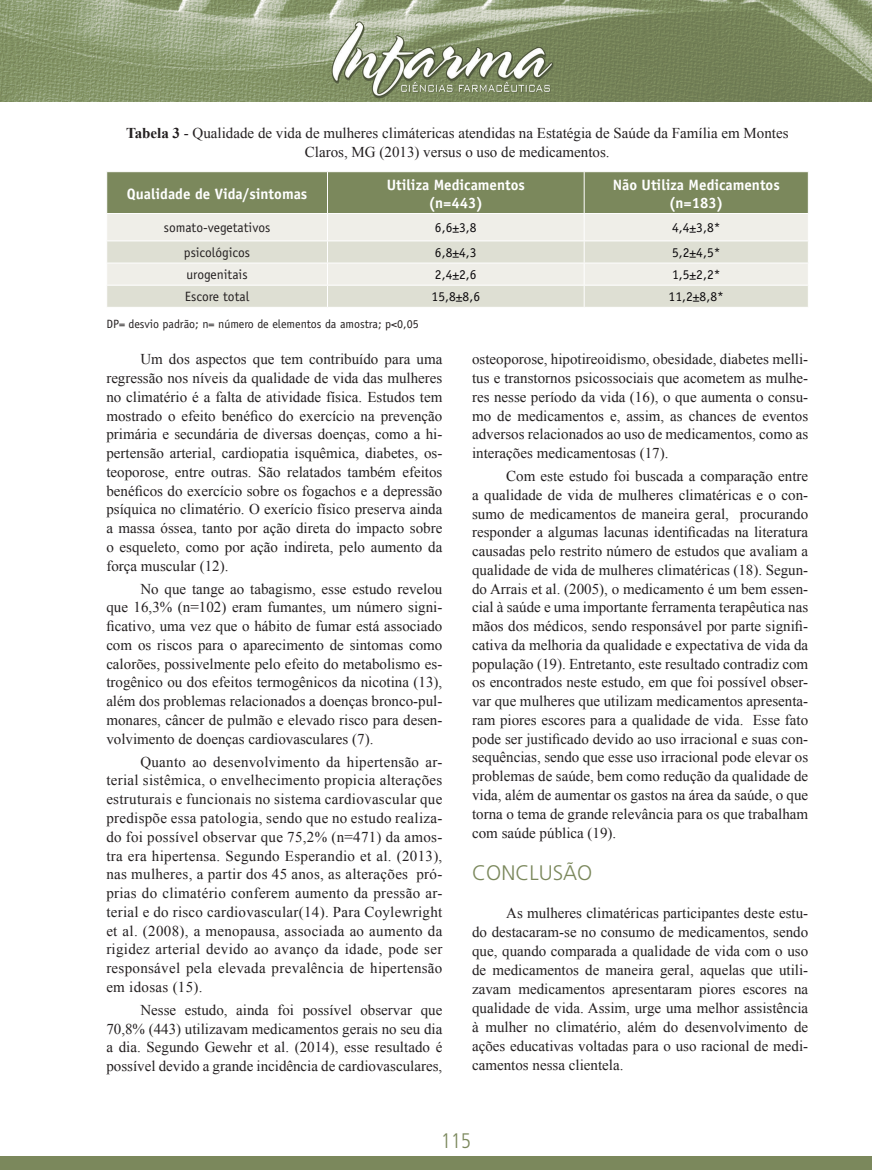
<style>
.page{position:relative;width:872px;height:1170px;background:#fff}
.page>*{position:absolute;margin:0;border:0;box-sizing:border-box;transform-origin:0 0}
.t1{font:300 21px "Frutiger";color:#7b885c}
.t2{font:300 condensed 21px "Frutiger";color:#7b885c}
.t3{font:15px/18.8px "Times New Roman";color:#231f20;text-align:justify}
.t4{font:700 15px/18px "Officina Sans";color:#fff;text-align:center}
.t5{font:13.5px "Officina Sans";color:#0b090c}
.t6{font:13.5px "Officina Sans";color:#231f20}
.t7{font:12px "Officina Sans";color:#231f20}
.s1{font-weight:700}
</style>
<div class="page">
<div style="left:0;top:1155px;width:872px;height:14px;background:#7b885c"></div>
<img style="left:0;top:0;width:872px;height:101px">
<svg style="left:106px;top:172px;width:703px;height:135px;background:#c7cbb8"></svg>
<p class="t3" style="left:126px;top:123px;width:664px;text-align:center"><span class="s1">Tabela 3</span> - Qualidade de vida de mulheres climátericas atendidas na Estatégia de Saúde da Família em Montes<br>Claros, MG (2013) versus o uso de medicamentos.</p>
<p class="t4" style="left:127px;top:184px;width:182px">Qualidade de Vida/sintomas</p>
<p class="t4" style="left:387px;top:175px;width:140px">Utiliza Medicamentos (n=443)</p>
<p class="t4" style="left:613px;top:175px;width:168px">Não Utiliza Medicamentos (n=183)</p>
<p class="t6" style="left:164px;top:220px;width:108px">somato-vegetativos</p>
<p class="t5" style="left:435px;top:220px;width:43px">6,6±3,8</p>
<p class="t5" style="left:672px;top:220px;width:50px">4,4±3,8*</p>
<p class="t6" style="left:184px;top:244px;width:68px">psicológicos</p>
<p class="t5" style="left:435px;top:244px;width:43px">6,8±4,3</p>
<p class="t5" style="left:672px;top:244px;width:50px">5,2±4,5*</p>
<p class="t6" style="left:186px;top:267px;width:63px">urogenitais</p>
<p class="t5" style="left:435px;top:267px;width:43px">2,4±2,6</p>
<p class="t5" style="left:672px;top:267px;width:50px">1,5±2,2*</p>
<p class="t6" style="left:185px;top:289px;width:66px">Escore total</p>
<p class="t5" style="left:431px;top:289px;width:50px">15,8±8,6</p>
<p class="t5" style="left:668px;top:289px;width:57px">11,2±8,8*</p>
<p class="t7" style="left:106px;top:317px;width:314px">DP= desvio padrão; n= número de elementos da amostra; p&lt;0,05</p>
<p class="t3" style="left:106px;top:349px;width:337px;text-indent:34px">Um dos aspectos que tem contribuído para uma regressão nos níveis da qualidade de vida das mulheres no climatério é a falta de atividade física. Estudos tem mostrado o efeito benéfico do exercício na prevenção primária e secundária de diversas doenças, como a hi&shy;pertensão arterial, cardiopatia isquêmica, diabetes, os&shy;teoporose, entre outras. São relatados também efeitos benéficos do exercício sobre os fogachos e a depressão psíquica no climatério. O exerício físico preserva ainda a massa óssea, tanto por ação direta do impacto sobre o esqueleto, como por ação indireta, pelo aumento da força muscular (12).</p>
<p class="t3" style="left:106px;top:579px;width:337px;text-indent:34px">No que tange ao tabagismo, esse estudo revelou que 16,3% (n=102) eram fumantes, um número signi&shy;ficativo, uma vez que o hábito de fumar está associado com os riscos para o aparecimento de sintomas como calorões, possivelmente pelo efeito do metabolismo es&shy;trogênico ou dos efeitos termogênicos da nicotina (13), além dos problemas relacionados a doenças bronco-pul&shy;monares, câncer de pulmão e elevado risco para desen&shy;volvimento de doenças cardiovasculares (7).</p>
<p class="t3" style="left:106px;top:752px;width:337px;text-indent:34px">Quanto ao desenvolvimento da hipertensão ar&shy;terial sistêmica, o envelhecimento propicia alterações estruturais e funcionais no sistema cardiovascular que predispõe essa patologia, sendo que no estudo realiza&shy;do foi possível observar que 75,2% (n=471) da amos&shy;tra era hipertensa. Segundo Esperandio et al. (2013), nas mulheres, a partir dos 45 anos, as alterações pró&shy;prias do climatério conferem aumento da pressão ar&shy;terial e do risco cardiovascular(14). Para Coylewright et al. (2008), a menopausa, associada ao aumento da rigidez arterial devido ao avanço da idade, pode ser responsável pela elevada prevalência de hipertensão em idosas (15).</p>
<p class="t3" style="left:106px;top:1000px;width:337px;text-indent:34px">Nesse estudo, ainda foi possível observar que 70,8% (443) utilizavam medicamentos gerais no seu dia a dia. Segundo Gewehr et al. (2014), esse resultado é possível devido a grande incidência de cardiovasculares,</p>
<p class="t3" style="left:472px;top:349px;width:337px">osteoporose, hipotireoidismo, obesidade, diabetes melli&shy;tus e transtornos psicossociais que acometem as mulhe&shy;res nesse período da vida (16), o que aumenta o consu&shy;mo de medicamentos e, assim, as chances de eventos adversos relacionados ao uso de medicamentos, como as interações medicamentosas (17).</p>
<p class="t3" style="left:472px;top:466px;width:337px;text-indent:34px">Com este estudo foi buscada a comparação entre a qualidade de vida de mulheres climatéricas e o con&shy;sumo de medicamentos de maneira geral, procurando responder a algumas lacunas identificadas na literatura causadas pelo restrito número de estudos que avaliam a qualidade de vida de mulheres climatéricas (18). Segun&shy;do Arrais et al. (2005), o medicamento é um bem essen&shy;cial à saúde e uma importante ferramenta terapêutica nas mãos dos médicos, sendo responsável por parte signifi&shy;cativa da melhoria da qualidade e expectativa de vida da população (19). Entretanto, este resultado contradiz com os encontrados neste estudo, em que foi possível obser&shy;var que mulheres que utilizam medicamentos apresenta&shy;ram piores escores para a qualidade de vida. Esse fato pode ser justificado devido ao uso irracional e suas con&shy;sequências, sendo que esse uso irracional pode elevar os problemas de saúde, bem como redução da qualidade de vida, além de aumentar os gastos na área da saúde, o que torna o tema de grande relevância para os que trabalham com saúde pública (19).</p>
<h1 class="t1" style="left:472px;top:861px;width:122px">CONCLUSÃO</h1>
<p class="t3" style="left:472px;top:903px;width:337px;text-indent:34px">As mulheres climatéricas participantes deste estu&shy;do destacaram-se no consumo de medicamentos, sendo que, quando comparada a qualidade de vida com o uso de medicamentos de maneira geral, aquelas que utili&shy;zavam medicamentos apresentaram piores escores na qualidade de vida. Assim, urge uma melhor assistência à mulher no climatério, além do desenvolvimento de ações educativas voltadas para o uso racional de medi&shy;camentos nessa clientela.</p>
<h1 class="t2" style="left:441px;top:1128px;width:32px">115</h1>
</div>
